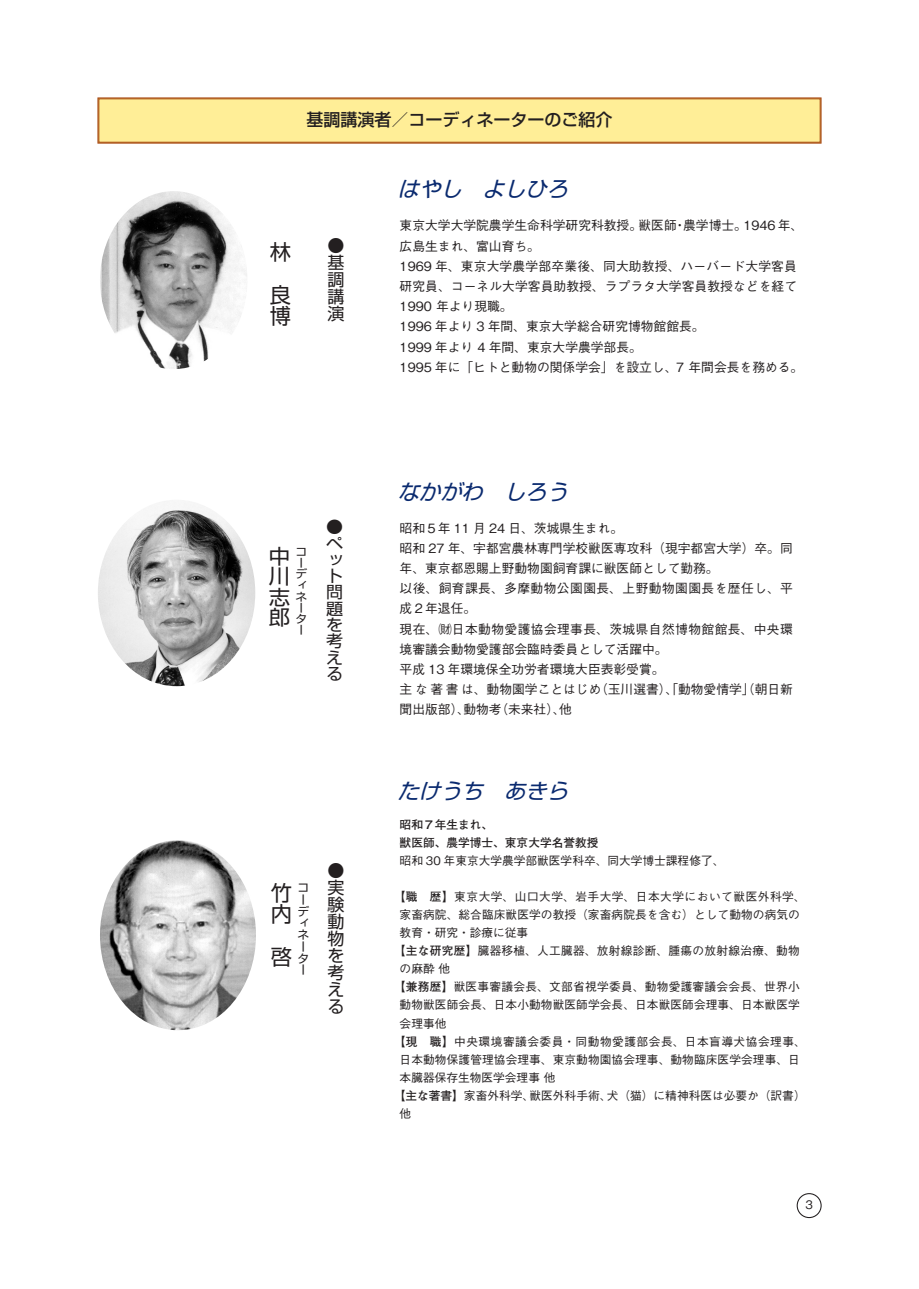
<style>
.page{position:relative;width:919px;height:1289px;background:#fff}
.page>*{position:absolute;margin:0;border:0;box-sizing:border-box;transform-origin:0 0}
.t1{font:italic 21.3px "Shin Go Pro";color:#0a2a6f}
.t2{font:21.3px/42.5px "Shin Go Pro";color:#231f20}
.t3{font:20.4px/20.4px "Shin Go Pro";color:#231f20;text-align:justify;scale:1.04 1}
.t4{font:500 16.95px "Shin Go Pro";color:#231f20}
.t5{font:16.95px/17px "Shin Go Pro";color:#231f20;text-align:justify}
.t6{font:16.35px/16.4px "Shin Go Pro";color:#231f20;text-align:justify;scale:1.04 1}
.t7{font:500 12.75px/20.2px "Gothic BBB Pro";color:#231f20}
.t8{font:500 12.75px/20.2px "Gothic BBB Pro";letter-spacing:.03em;color:#231f20}
.t9{font:500 12.75px/20.2px "Gothic BBB Pro";letter-spacing:.035em;color:#231f20}
.t10{font:500 11.7px/18px "Gothic BBB Pro";letter-spacing:.005em;color:#231f20}
.t11{font:500 11.7px/18px "Gothic BBB Pro";letter-spacing:.025em;color:#231f20}
.t12{font:700 11.7px "Futo Go B101 Pro";color:#231f20}
.t13{font:11.7px/11.7px "Shin Go Pro";color:#231f20}
.t14{font:11.25px/11.2px "Shin Go Pro";color:#231f20;scale:1.04 1}
.s1{font-family:"Futo Go B101 Pro";font-weight:700}
</style>
<div class="page">
<div style="left:796px;top:1193px;width:25px;height:24px;border:1px solid #231f20;border-radius:50%"></div>
<svg style="left:98px;top:98px;width:723px;height:45px;background:#fae58f"></svg>
<img style="left:98px;top:499px;width:157px;height:187px;border-radius:50%">
<img style="left:99px;top:190px;width:149px;height:180px;border-radius:50%">
<img style="left:99px;top:839px;width:158px;height:192px;border-radius:50%">
<p class="t4" style="left:306px;top:105px;width:308px">基調講演者／コーディネーターのご紹介</p>
<p class="t2" style="left:270px;top:228px;width:22px">林良</p>
<p class="t2" style="left:270px;top:292px;width:22px">博</p>
<p class="t5" style="left:327px;top:235px;width:18px">●基調講演</p>
<p class="t1" style="left:397px;top:172px;width:180px">はやし　よしひろ</p>
<p class="t7" style="left:399px;top:214px;width:405px">東京大学大学院農学生命科学研究科教授。獣医師・農学博士。1946 年、広島生まれ、富山育ち。</p>
<p class="t7" style="left:399px;top:254px;width:399px;text-align:justify">1969 年、東京大学農学部卒業後、同大助教授、ハーバード大学客員研究員、コーネル大学客員助教授、ラプラタ大学客員教授などを経て1990 年より現職。</p>
<p class="t7" style="left:399px;top:315px;width:306px">1996 年より 3 年間、東京大学総合研究博物館館長。</p>
<p class="t7" style="left:399px;top:335px;width:244px">1999 年より 4 年間、東京大学農学部長。</p>
<p class="t7" style="left:399px;top:355px;width:405px">1995 年に「ヒトと動物の関係学会」を設立し、7 年間会長を務める。</p>
<p class="t3" style="left:269px;top:543px;width:22px">中川志郎</p>
<p class="t14" style="left:295px;top:544px;width:13px">コーディネーター</p>
<p class="t6" style="left:326px;top:517px;width:17px">●ペット問題を考える</p>
<p class="t2" style="left:271px;top:879px;width:22px;line-height:21.3px">竹内</p>
<p class="t13" style="left:297px;top:880px;width:13px">コーディネーター</p>
<p class="t2" style="left:271px;top:932px;width:22px">啓</p>
<p class="t5" style="left:327px;top:860px;width:18px">●実験動物を考える</p>
<p class="t1" style="left:397px;top:474px;width:180px">なかがわ　しろう</p>
<p class="t7" style="left:399px;top:516px;width:225px">昭和５年 11 月 24 日、茨城県生まれ。</p>
<p class="t7" style="left:399px;top:536px;width:394px">昭和 27 年、宇都宮農林専門学校獣医専攻科（現宇都宮大学）卒。同年、東京都恩賜上野動物園飼育課に獣医師として勤務。</p>
<p class="t9" style="left:399px;top:576px;width:395px">以後、飼育課長、多摩動物公園園長、上野動物園園長を歴任し、平成２年退任。</p>
<p class="t8" style="left:399px;top:617px;width:394px">現在、㈶日本動物愛護協会理事長、茨城県自然博物館館長、中央環境審議会動物愛護部会臨時委員として活躍中。</p>
<p class="t7" style="left:399px;top:657px;width:266px">平成 13 年環境保全功労者環境大臣表彰受賞。</p>
<p class="t7" style="left:399px;top:677px;width:395px">主な著書は、動物園学ことはじめ（玉川選書）、「動物愛情学」（朝日新聞出版部）、動物考（未来社）、他</p>
<p class="t1" style="left:397px;top:773px;width:180px">たけうち　あきら</p>
<p class="t12" style="left:399px;top:814px;width:95px">昭和７年生まれ、</p>
<p class="t12" style="left:399px;top:833px;width:200px">獣医師、農学博士、東京大学名誉教授</p>
<p class="t10" style="left:399px;top:850px;width:326px">昭和 30 年東京大学農学部獣医学科卒、同大学博士課程修了、</p>
<p class="t10" style="left:399px;top:886px;width:407px;text-indent:-6px"><span class="s1">【職　歴】</span>東京大学、山口大学、岩手大学、日本大学において獣医外科学、家畜病院、総合臨床獣医学の教授（家畜病院長を含む）として動物の病気の教育・研究・診療に従事</p>
<p class="t11" style="left:399px;top:940px;width:401px;text-indent:-6px"><span class="s1">【主な研究歴】</span>臓器移植、人工臓器、放射線診断、腫瘍の放射線治療、動物の麻酔 他</p>
<p class="t10" style="left:399px;top:976px;width:402px;text-align:justify;text-indent:-6px"><span class="s1">【兼務歴】</span>獣医事審議会長、文部省視学委員、動物愛護審議会会長、世界小動物獣医師会長、日本小動物獣医師学会長、日本獣医師会理事、日本獣医学会理事他</p>
<p class="t10" style="left:399px;top:1030px;width:407px;text-indent:-6px"><span class="s1">【現　職】</span>中央環境審議会委員・同動物愛護部会長、日本盲導犬協会理事、日本動物保護管理協会理事、東京動物園協会理事、動物臨床医学会理事、日本臓器保存生物医学会理事 他</p>
<p class="t10" style="left:399px;top:1084px;width:407px;text-indent:-6px"><span class="s1">【主な著書】</span>家畜外科学、獣医外科手術、犬（猫）に精神科医は必要か（訳書）他</p>
<p class="t10" style="left:805px;top:1194px;width:9px">3</p>
</div>
